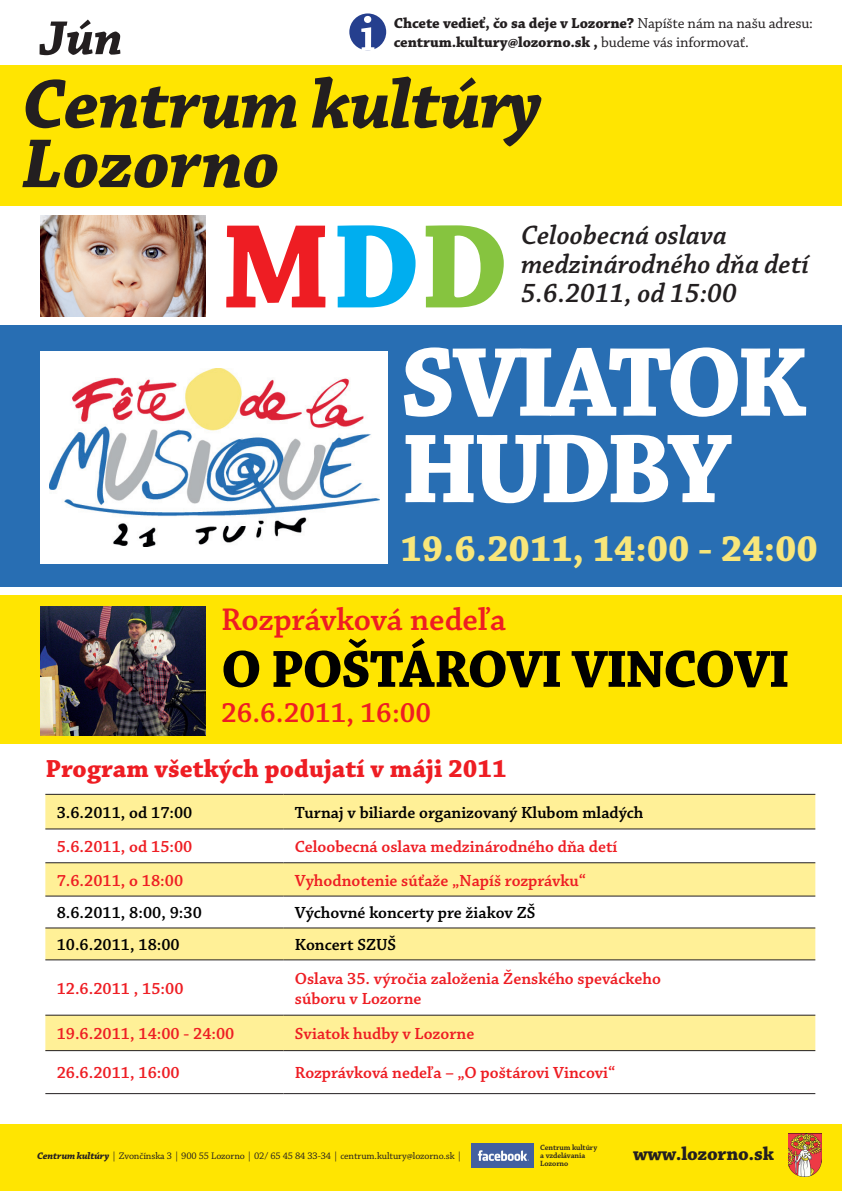
<style>
.page{position:relative;width:842px;height:1191px;background:#fff}
.page>*{position:absolute;margin:0;border:0;box-sizing:border-box;transform-origin:0 0}
.t1{font:700 126px "Chaparral Pro";color:#ee1d23}
.t2{font:700 103.4px/86.4px "Chaparral Pro";letter-spacing:-.05em;color:#fff}
.t3{font:italic 700 72.8px/59.5px "Chaparral Pro";letter-spacing:-.01em;color:#231f20}
.t4{font:700 55px "Chaparral Pro";letter-spacing:-.03em;color:#000}
.t5{font:600 53.1px "Chaparral Pro";color:#fff}
.t6{font:italic 700 50.2px "Chaparral Pro";color:#231f20}
.t7{font:700 38px "Chaparral Pro";color:#f8e67a}
.t8{font:600 33px "Chaparral Pro";color:#ee1d23}
.t9{font:600 29px "Chaparral Pro";color:#ee1d23}
.t10{font:italic 600 28px/29px "Chaparral Pro";color:#231f20}
.t11{font:700 26px "Chaparral Pro";color:#ee1d23}
.t12{font:700 19.6px "Chaparral Pro";letter-spacing:-.01em;color:#231f20}
.t13{font:600 17px/20.4px "Chaparral Pro";color:#ee1d23}
.t14{font:600 17px "Chaparral Pro";color:#000}
.t15{font:700 15.3px "Chaparral Pro";letter-spacing:-.01em;color:#231f20}
.t16{font:10px "Chaparral Pro";letter-spacing:-.01em;color:#231f20}
.t17{font:600 8px/8px "Chaparral Pro";letter-spacing:-.01em;color:#231f20}
.s1{font-weight:400}
.s2{color:#00aeef}
.s3{color:#86c43f}
.s4{font-weight:700;font-style:italic}
</style>
<div class="page">
<div style="left:45px;top:795px;width:770px;height:33px;background:#fff097"></div>
<svg style="left:45px;top:829px;width:770px;height:223px"></svg>
<svg style="left:45px;top:928px;width:770px;height:122px;fill:#fff097"></svg>
<hr style="left:45px;top:794px;width:238px;height:1px;background:#231f20">
<hr style="left:283px;top:794px;width:532px;height:1px;background:#231f20">
<hr style="left:45px;top:828px;width:238px;height:1px;background:#231f20">
<hr style="left:283px;top:828px;width:532px;height:1px;background:#231f20">
<hr style="left:45px;top:862px;width:238px;height:1px;background:#231f20">
<hr style="left:283px;top:862px;width:532px;height:1px;background:#231f20">
<hr style="left:45px;top:959px;width:238px;height:1px;background:#231f20">
<hr style="left:283px;top:959px;width:532px;height:1px;background:#231f20">
<hr style="left:45px;top:1015px;width:238px;height:1px;background:#231f20">
<hr style="left:283px;top:1015px;width:532px;height:1px;background:#231f20">
<hr style="left:45px;top:1050px;width:238px;height:1px;background:#231f20">
<hr style="left:283px;top:1050px;width:532px;height:1px;background:#231f20">
<hr style="left:45px;top:1093px;width:238px;height:1px;background:#231f20">
<hr style="left:283px;top:1093px;width:532px;height:1px;background:#231f20">
<hr style="left:45px;top:895px;width:238px;height:1px;background:#231f20">
<hr style="left:283px;top:895px;width:532px;height:1px;background:#231f20">
<hr style="left:45px;top:927px;width:238px;height:1px;background:#231f20">
<hr style="left:283px;top:927px;width:532px;height:1px;background:#231f20">
<div style="left:0;top:65px;width:842px;height:141px;background:#ffe501"></div>
<div style="left:0;top:326px;width:842px;height:261px;background:#286eb3"></div>
<div style="left:0;top:595px;width:842px;height:149px;background:#ffe501"></div>
<img style="left:41px;top:215px;width:164px;height:101px">
<div style="left:41px;top:351px;width:347px;height:213px;background:#fff"></div>
<img style="left:49px;top:369px;width:331px;height:178px">
<img style="left:41px;top:606px;width:164px;height:130px">
<div style="left:349px;top:13px;width:37px;height:37px;background:#253f8e;border-radius:50%"></div>
<div style="left:0;top:1124px;width:842px;height:67px;background:#ffe501"></div>
<img style="left:471px;top:1143px;width:63px;height:24px">
<img style="left:788px;top:1133px;width:34px;height:43px">
<h3 class="t6" style="left:39px;top:9px;width:85px">Jún</h3>
<h3 class="t5" style="left:360px;top:4px;width:17px">i</h3>
<p class="t15" style="left:394px;top:14px;width:421px">Chcete vedieť, čo sa deje v Lozorne? <span class="s1">Napíšte nám na našu adresu:</span></p>
<p class="t15" style="left:394px;top:33px;width:357px">centrum.kultury@lozorno.sk , <span class="s1">budeme vás informovať.</span></p>
<h3 class="t3" style="left:23px;top:78px;width:521px">Centrum kultúry<br>Lozorno</h3>
<h1 class="t1" style="left:221px;top:193px;width:290px">M<span class="s2">D</span><span class="s3">D</span></h1>
<h3 class="t10" style="left:521px;top:221px;width:290px">Celoobecná oslava medzinárodného dňa detí<br>5.6.2011, od 15:00</h3>
<h2 class="t2" style="left:400px;top:344px;width:407px">SVIATOK<br>HUDBY</h2>
<h3 class="t7" style="left:400px;top:527px;width:419px">19.6.2011, 14:00 - 24:00</h3>
<h3 class="t8" style="left:221px;top:601px;width:286px">Rozprávková nedeľa</h3>
<h3 class="t4" style="left:221px;top:637px;width:570px">O POŠTÁROVI VINCOVI</h3>
<h3 class="t9" style="left:221px;top:696px;width:211px">26.6.2011, 16:00</h3>
<h3 class="t11" style="left:45px;top:753px;width:463px">Program všetkých podujatí v máji 2011</h3>
<p class="t14" style="left:57px;top:803px;width:137px">3.6.2011, od 17:00</p>
<p class="t14" style="left:295px;top:803px;width:350px">Turnaj v biliarde organizovaný Klubom mladých</p>
<p class="t13" style="left:57px;top:837px;width:137px">5.6.2011, od 15:00</p>
<p class="t13" style="left:295px;top:837px;width:324px">Celoobecná oslava medzinárodného dňa detí</p>
<p class="t13" style="left:57px;top:870px;width:128px">7.6.2011, o 18:00</p>
<p class="t13" style="left:295px;top:870px;width:292px">Vyhodnotenie súťaže „Napíš rozprávku“</p>
<p class="t14" style="left:57px;top:903px;width:147px">8.6.2011, 8:00, 9:30</p>
<p class="t14" style="left:295px;top:903px;width:242px">Výchovné koncerty pre žiakov ZŠ</p>
<p class="t14" style="left:57px;top:935px;width:125px">10.6.2011, 18:00</p>
<p class="t14" style="left:295px;top:935px;width:103px">Koncert SZUŠ</p>
<p class="t13" style="left:57px;top:978px;width:128px">12.6.2011 , 15:00</p>
<p class="t13" style="left:295px;top:968px;width:368px">Oslava 35. výročia založenia Ženského speváckeho súboru v Lozorne</p>
<p class="t13" style="left:57px;top:1024px;width:179px">19.6.2011, 14:00 - 24:00</p>
<p class="t13" style="left:295px;top:1024px;width:181px">Sviatok hudby v Lozorne</p>
<p class="t13" style="left:57px;top:1063px;width:125px">26.6.2011, 16:00</p>
<p class="t13" style="left:295px;top:1063px;width:322px">Rozprávková nedeľa – „O poštárovi Vincovi“</p>
<p class="t17" style="left:540px;top:1143px;width:59px">Centrum kultúry a vzdelávania<br>Lozorno</p>
<p class="t16" style="left:37px;top:1150px;width:426px"><span class="s4">Centrum kultúry</span> | Zvončínska 3 | 900 55 Lozorno | 02/ 65 45 84 33-34 | centrum.kultury@lozorno.sk |</p>
<p class="t12" style="left:633px;top:1142px;width:142px">www.lozorno.sk</p>
</div>
